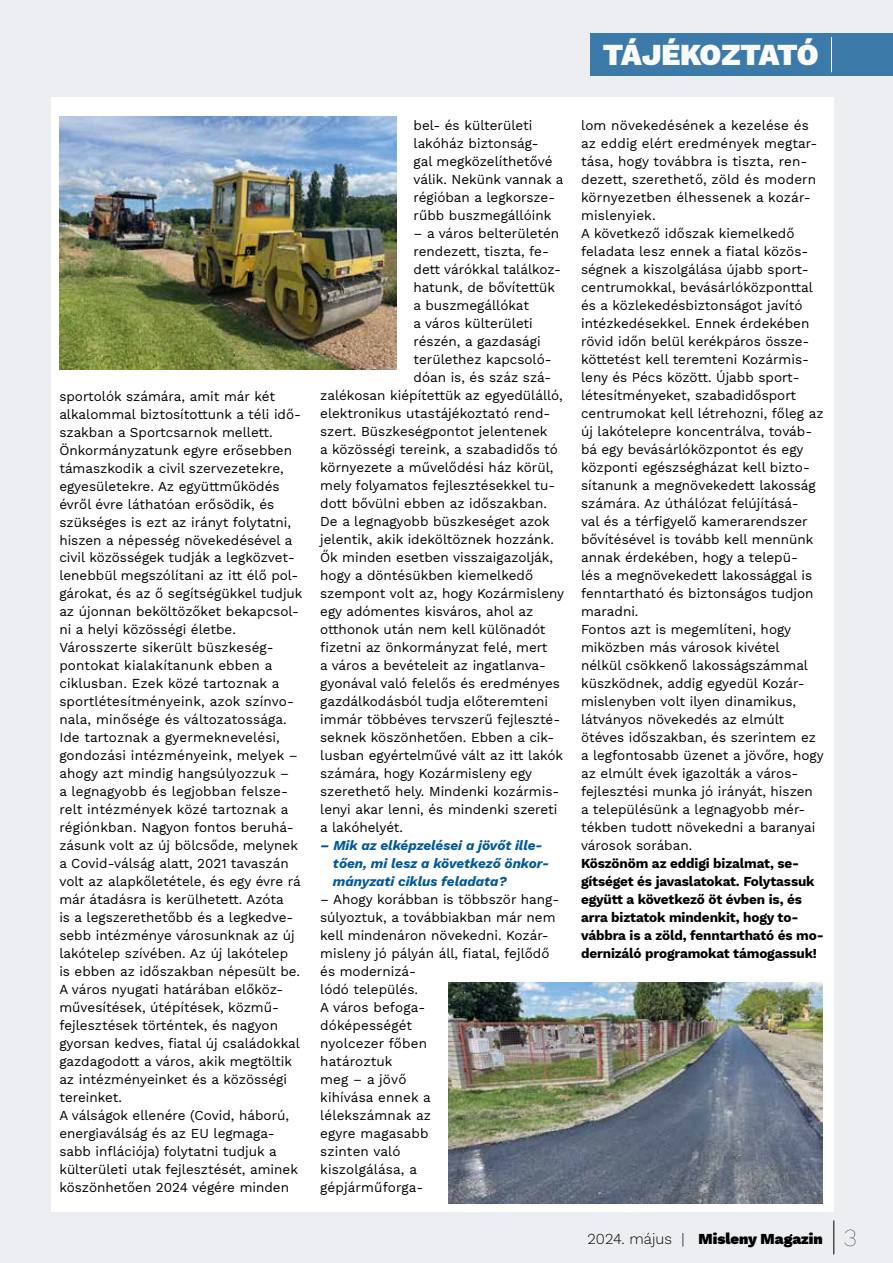
<style>
.page{position:relative;width:893px;height:1263px;background:#eceef1}
.page>*{position:absolute;margin:0;border:0;box-sizing:border-box;transform-origin:0 0}
.t1{font:900 30px "Work Sans";letter-spacing:-.015em;color:#fff}
.t2{font:900 15px "Work Sans";color:#000}
.t3{font:13.5px/18px "Work Sans";color:#000}
.t4{font:700 13.5px/18px "Work Sans";letter-spacing:-.01em;color:#000}
.t5{font:italic 700 13.5px/18px "Work Sans";color:#005a9a}
.s1{font-weight:300}
.s2{font-weight:100;font-size:24px}
</style>
<div class="page">
<div style="left:51px;top:98px;width:782px;height:1114px;background:#fff"></div>
<img style="left:449px;top:982px;width:374px;height:221px">
<img style="left:59px;top:117px;width:338px;height:253px">
<hr style="left:833px;top:1220px;width:1px;height:34px;background:#000">
<div style="left:590px;top:33px;width:303px;height:42px;background:#3b7aa9"></div>
<hr style="left:831px;top:37px;width:1px;height:35px;background:#fff">
<h1 class="t1" style="left:603px;top:32px;width:217px">TÁJÉKOZTATÓ</h1>
<p class="t3" style="left:59px;top:386px;width:245px">sportolók számára, amit már két alkalommal biztosítottunk a téli idő&shy;szakban a Sportcsarnok mellett.<br>Önkormányzatunk egyre erősebben támaszkodik a civil szervezetekre, egyesületekre. Az együttműködés évről évre láthatóan erősödik, és szükséges is ezt az irányt folytatni, hiszen a népesség növekedésével a civil közösségek tudják a legközvet&shy;lenebbül megszólítani az itt élő pol&shy;gárokat, és az ő segítségükkel tudjuk az újonnan beköltözőket bekapcsol&shy;ni a helyi közösségi életbe.<br>Városszerte sikerült büszkeség&shy;pontokat kialakítanunk ebben a ciklusban. Ezek közé tartoznak a sportlétesítményeink, azok színvo&shy;nala, minősége és változatossága.<br>Ide tartoznak a gyermeknevelési, gondozási intézményeink, melyek – ahogy azt mindig hangsúlyozzuk –<br>a legnagyobb és legjobban felsze&shy;relt intézmények közé tartoznak a régiónkban. Nagyon fontos beruhá&shy;zásunk volt az új bölcsőde, melynek a Covid-válság alatt, 2021 tavaszán volt az alapkőletétele, és egy évre rá már átadásra is kerülhetett. Azóta<br>is a legszerethetőbb és a legkedve&shy;sebb intézménye városunknak az új lakótelep szívében. Az új lakótelep<br>is ebben az időszakban népesült be.<br>A város nyugati határában előköz&shy;művesítések, útépítések, közmű&shy;fejlesztések történtek, és nagyon gyorsan kedves, fiatal új családokkal gazdagodott a város, akik megtöltik az intézményeinket és a közösségi tereinket.<br>A válságok ellenére (Covid, háború, energiaválság és az EU legmaga&shy;sabb inflációja) folytatni tudjuk a külterületi utak fejlesztését, aminek köszönhetően 2024 végére minden</p>
<p class="t3" style="left:414px;top:116px;width:152px">bel- és külterületi lakóház biztonság-<br>gal megközelíthetővé válik. Nekünk vannak a régióban a legkorsze&shy;rűbb buszmegállóink</p>
<p class="t3" style="left:414px;top:224px;width:147px">– a város belterületén</p>
<p class="t3" style="left:414px;top:242px;width:137px">rendezett, tiszta, fe-</p>
<p class="t3" style="left:414px;top:260px;width:149px">dett várókkal találkoz-</p>
<p class="t3" style="left:414px;top:278px;width:143px">hatunk, de bővítettük</p>
<p class="t3" style="left:414px;top:296px;width:117px">a buszmegállókat</p>
<p class="t3" style="left:414px;top:314px;width:121px">a város külterületi</p>
<p class="t3" style="left:414px;top:332px;width:129px">részén, a gazdasági</p>
<p class="t3" style="left:414px;top:350px;width:140px">területhez kapcsoló-</p>
<p class="t3" style="left:414px;top:368px;width:139px">dóan is, és száz szá-</p>
<p class="t3" style="left:320px;top:386px;width:244px">zalékosan kiépítettük az egyedülálló,</p>
<p class="t3" style="left:320px;top:404px;width:232px">elektronikus utastájékoztató rend-</p>
<p class="t3" style="left:320px;top:422px;width:229px">szert. Büszkeségpontot jelentenek</p>
<p class="t3" style="left:320px;top:440px;width:239px">a közösségi tereink, a szabadidős tó</p>
<p class="t3" style="left:320px;top:458px;width:235px">környezete a művelődési ház körül,</p>
<p class="t3" style="left:320px;top:476px;width:237px">mely folyamatos fejlesztésekkel tu-</p>
<p class="t3" style="left:320px;top:494px;width:228px">dott bővülni ebben az időszakban.</p>
<p class="t3" style="left:320px;top:512px;width:231px">De a legnagyobb büszkeséget azok</p>
<p class="t3" style="left:320px;top:530px;width:235px">jelentik, akik ideköltöznek hozzánk.</p>
<p class="t3" style="left:320px;top:548px;width:234px">Ők minden esetben visszaigazolják,</p>
<p class="t3" style="left:320px;top:566px;width:214px">hogy a döntésükben kiemelkedő</p>
<p class="t3" style="left:320px;top:584px;width:246px">szempont volt az, hogy Kozármisleny</p>
<p class="t3" style="left:320px;top:602px;width:215px">egy adómentes kisváros, ahol az</p>
<p class="t3" style="left:320px;top:620px;width:227px">otthonok után nem kell különadót</p>
<p class="t3" style="left:320px;top:638px;width:229px">fizetni az önkormányzat felé, mert</p>
<p class="t3" style="left:320px;top:656px;width:227px">a város a bevételeit az ingatlanva-</p>
<p class="t3" style="left:320px;top:674px;width:241px">gyonával való felelős és eredményes</p>
<p class="t3" style="left:320px;top:692px;width:230px">gazdálkodásból tudja előteremteni</p>
<p class="t3" style="left:320px;top:710px;width:242px">immár többéves tervszerű fejleszté-</p>
<p class="t3" style="left:320px;top:728px;width:236px">seknek köszönhetően. Ebben a cik-</p>
<p class="t3" style="left:320px;top:746px;width:244px">lusban egyértelművé vált az itt lakók</p>
<p class="t3" style="left:320px;top:764px;width:213px">számára, hogy Kozármisleny egy</p>
<p class="t3" style="left:320px;top:782px;width:241px">szerethető hely. Mindenki kozármis-</p>
<p class="t3" style="left:320px;top:800px;width:239px">lenyi akar lenni, és mindenki szereti</p>
<p class="t3" style="left:320px;top:818px;width:84px">a lakóhelyét.</p>
<p class="t5" style="left:333px;top:836px;width:218px;text-indent:-13px">– Mik az elképzelései a jövőt ille&shy;tően, mi lesz a következő önkor&shy;mányzati ciklus feladata?</p>
<p class="t3" style="left:320px;top:890px;width:241px">– Ahogy korábban is többször hang&shy;súlyoztuk, a továbbiakban már nem kell mindenáron növekedni. Kozár&shy;misleny jó pályán áll, fiatal, fejlődő és modernizá-<br>lódó település.<br>A város befoga-<br>dóképességét<br>nyolcezer főben<br>határoztuk<br>meg – a jövő<br>kihívása ennek a<br>lélekszámnak az<br>egyre magasabb<br>szinten való<br>kiszolgálása, a<br>gépjárműforga-</p>
<p class="t3" style="left:581px;top:116px;width:244px">lom növekedésének a kezelése és az eddig elért eredmények megtar&shy;tása, hogy továbbra is tiszta, ren&shy;dezett, szerethető, zöld és modern környezetben élhessenek a kozár&shy;mislenyiek.<br>A következő időszak kiemelkedő feladata lesz ennek a fiatal közös&shy;ségnek a kiszolgálása újabb sport&shy;centrumokkal, bevásárlóközponttal és a közlekedésbiztonságot javító intézkedésekkel. Ennek érdekében rövid időn belül kerékpáros össze&shy;köttetést kell teremteni Kozármis&shy;leny és Pécs között. Újabb sport&shy;létesítményeket, szabadidősport centrumokat kell létrehozni, főleg az új lakótelepre koncentrálva, továb&shy;bá egy bevásárlóközpontot és egy központi egészségházat kell bizto&shy;sítanunk a megnövekedett lakosság számára. Az úthálózat felújításá-<br>val és a térfigyelő kamerarendszer bővítésével is tovább kell mennünk annak érdekében, hogy a telepü-<br>lés a megnövekedett lakossággal is fenntartható és biztonságos tudjon maradni.<br>Fontos azt is megemlíteni, hogy miközben más városok kivétel<br>nélkül csökkenő lakosságszámmal küszködnek, addig egyedül Kozár&shy;mislenyben volt ilyen dinamikus, látványos növekedés az elmúlt ötéves időszakban, és szerintem ez a legfontosabb üzenet a jövőre, hogy az elmúlt évek igazolták a város&shy;fejlesztési munka jó irányát, hiszen a településünk a legnagyobb mér&shy;tékben tudott növekedni a baranyai városok sorában.</p>
<p class="t4" style="left:581px;top:854px;width:244px">Köszönöm az eddigi bizalmat, se&shy;gítséget és javaslatokat. Folytassuk együtt a következő öt évben is, és arra biztatok mindenkit, hogy to&shy;vábbra is a zöld, fenntartható és mo&shy;dernizáló programokat támogassuk!</p>
<p class="t2" style="left:588px;top:1227px;width:271px"><span class="s1">2024. május |</span> Misleny Magazin <span class="s2">3</span></p>
</div>
